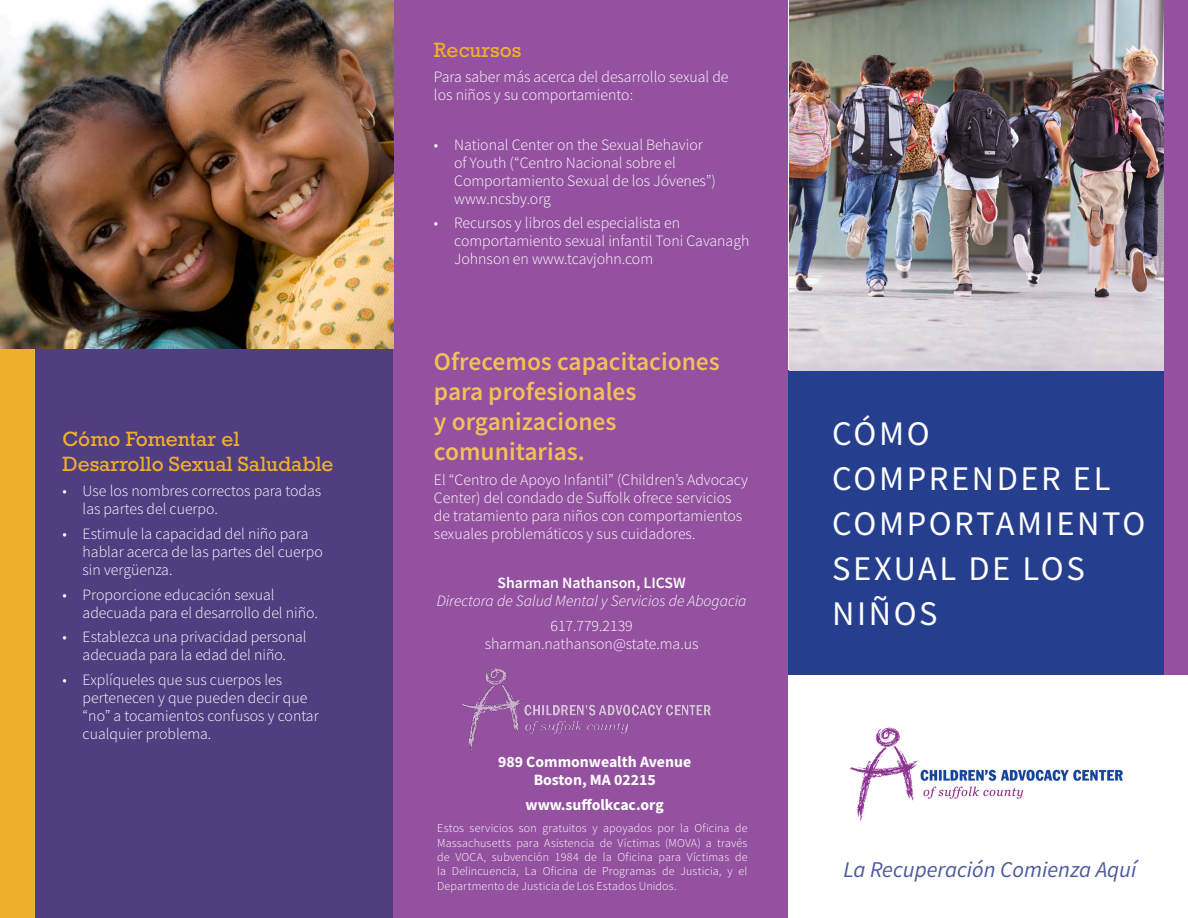
<style>
.page{position:relative;width:1188px;height:918px;background:#fff}
.page>*{position:absolute;margin:0;border:0;box-sizing:border-box;transform-origin:0 0}
.t1{font:34.5px/45px "Source Sans Pro";letter-spacing:.075em;color:#fff}
.t2{font:600 25.5px/30px "Source Sans Pro";color:#f2bf59}
.t3{font:italic 22.5px "Source Sans Pro";color:#4d5a9e}
.t4{font:21px/25.2px "Rockwell Std";color:#eeaf2b}
.t5{font:300 15.75px/18px "Source Sans Pro";color:#fff}
.t6{font:italic 300 15.75px/18px "Source Sans Pro";color:#fff;text-align:center}
.t7{font:700 15.75px "Source Sans Pro";color:#fff}
.t8{font:300 12px/14.4px "Source Sans Pro";letter-spacing:.01em;color:#fff;text-align:justify}
.s1{font-weight:600;font-style:normal}
</style>
<div class="page">
<div style="left:787px;top:370px;width:377px;height:304px;background:#253f8e"></div>
<img style="left:789px;top:0;width:375px;height:370px">
<img style="left:849px;top:727px;width:274px;height:94px">
<div style="left:33px;top:0;width:361px;height:918px;background:#513e81"></div>
<div style="left:393px;top:0;width:395px;height:918px;background:#94519f"></div>
<div style="left:1164px;top:0;width:24px;height:675px;background:#94519f"></div>
<div style="left:0;top:0;width:35px;height:918px;background:#eeaf2b"></div>
<img style="left:0;top:0;width:394px;height:348px">
<img style="left:461px;top:667px;width:250px;height:85px">
<p class="t4" style="left:62px;top:426px;width:273px">Cómo Fomentar el<br>Desarrollo Sexual Saludable</p>
<p class="t5" style="left:83px;top:482px;width:240px;text-indent:-20px">• Use los nombres correctos para todas las partes del cuerpo.</p>
<p class="t5" style="left:83px;top:525px;width:242px;text-indent:-20px">• Estimule la capacidad del niño para hablar acerca de las partes del cuerpo sin vergüenza.</p>
<p class="t5" style="left:83px;top:585px;width:237px;text-indent:-20px">• Proporcione educación sexual adecuada para el desarrollo del niño.</p>
<p class="t5" style="left:62px;top:628px;width:246px;text-align:center">• Establezca una privacidad personal adecuada para la edad del niño.</p>
<p class="t5" style="left:83px;top:671px;width:238px;text-indent:-20px">• Explíqueles que sus cuerpos les pertenecen y que pueden decir que “no” a tocamientos confusos y contar cualquier problema.</p>
<p class="t4" style="left:434px;top:38px;width:89px">Recursos</p>
<p class="t5" style="left:434px;top:68px;width:296px">Para saber más acerca del desarrollo sexual de los niños y su comportamiento:</p>
<p class="t5" style="left:454px;top:135px;width:263px;text-indent:-20px">• National Center on the Sexual Behavior of Youth (“Centro Nacional sobre el<br>Comportamiento Sexual de los Jóvenes”) www.ncsby.org</p>
<p class="t5" style="left:454px;top:214px;width:297px;text-indent:-20px">• Recursos y libros del especialista en comportamiento sexual infantil Toni Cavanagh<br>Johnson en www.tcavjohn.com</p>
<p class="t2" style="left:434px;top:346px;width:287px">Ofrecemos capacitaciones para profesionales<br>y organizaciones comunitarias.</p>
<p class="t5" style="left:434px;top:470px;width:316px">El “Centro de Apoyo Infantil” (Children’s Advocacy Center) del condado de Suffolk ofrece servicios de tratamiento para niños con comportamientos sexuales problemáticos y sus cuidadores.</p>
<p class="t6" style="left:437px;top:574px;width:311px"><span class="s1">Sharman Nathanson, LICSW<br></span>Directora de Salud Mental y Servicios de Abogacia</p>
<p class="t5" style="left:485px;top:617px;width:215px;text-align:center">617.779.2139 sharman.nathanson@state.ma.us</p>
<p class="t7" style="left:498px;top:751px;width:194px">989 Commonwealth Avenue</p>
<p class="t7" style="left:534px;top:769px;width:123px">Boston, MA 02215</p>
<p class="t7" style="left:526px;top:794px;width:140px">www.suffolkcac.org</p>
<p class="t8" style="left:437px;top:821px;width:312px">Estos servicios son gratuitos y apoyados por la Oficina de Massachusetts para Asistencia de Víctimas (MOVA) a través de VOCA, subvención 1984 de la Oficina para Víctimas de la Delincuencia, La Oficina de Programas de Justicia, y el Departmento de Justicia de Los Estados Unidos.</p>
<p class="t1" style="left:832px;top:411px;width:315px">CÓMO<br>COMPRENDER EL<br>COMPORTAMIENTO<br>SEXUAL DE LOS<br>NIÑOS</p>
<p class="t3" style="left:843px;top:855px;width:295px">La Recuperación Comienza Aquí</p>
</div>
